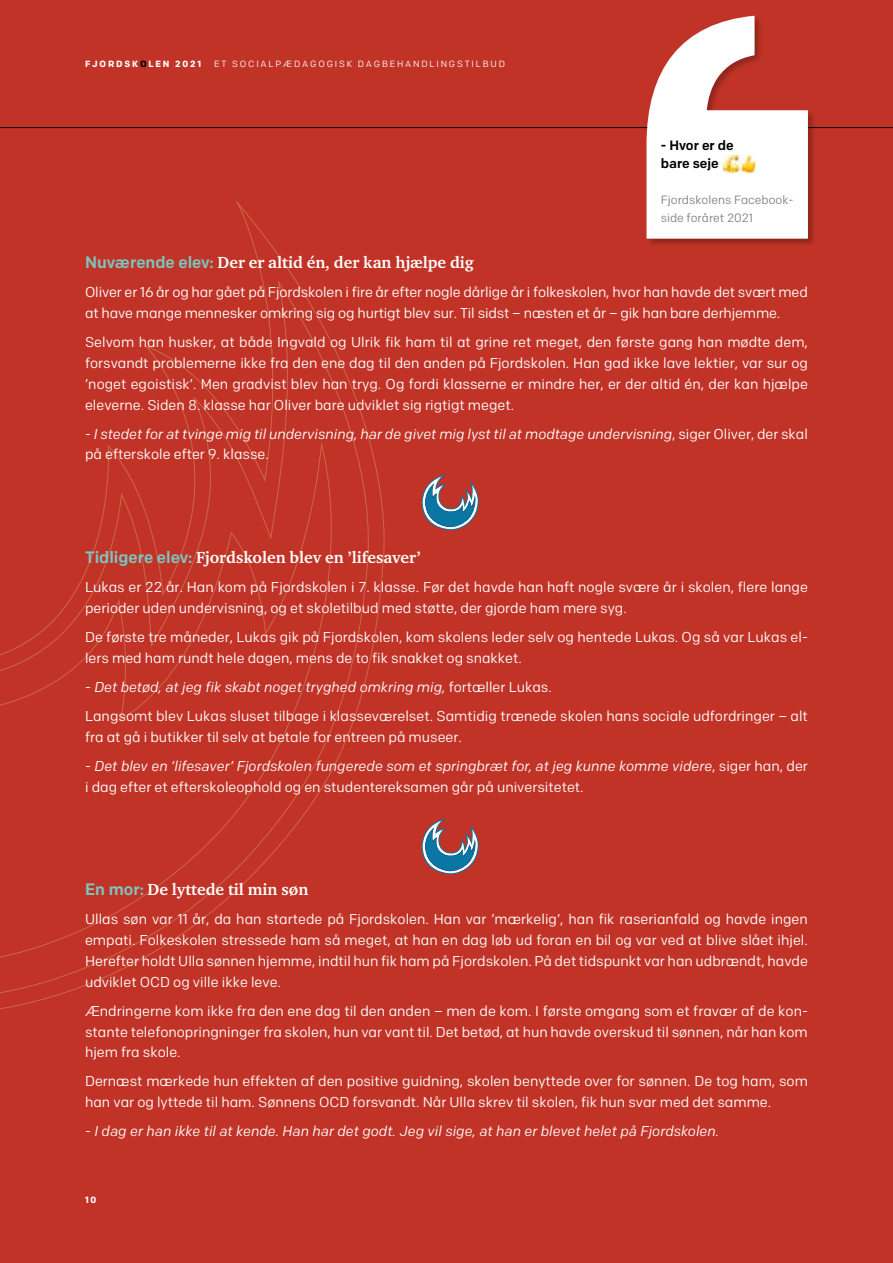
<style>
.page{position:relative;width:893px;height:1263px;background:#c13327}
.page>*{position:absolute;margin:0;border:0;box-sizing:border-box;transform-origin:0 0}
.t1{font:700 16.5px "Charter";color:#fff}
.t2{font:14.25px/20.7px "Colfax";color:#fff}
.t3{font:italic 14.25px/20.7px "Colfax";color:#fff}
.t4{font:500 13.5px/18px "Colfax";color:#000}
.t5{font:12px/18px "Colfax";color:#808285}
.t6{font:9px "Colfax";letter-spacing:.2em;color:#fff}
.t7{font:700 9px "Colfax";letter-spacing:.2em;color:#fff}
.s1{color:#000}
.s2{font-family:"Colfax";font-weight:500;color:#7cc5c0}
.s3{font-style:normal}
.s4{font-style:italic}
</style>
<div class="page">
<hr style="left:0;top:127px;width:893px;height:1px;background:#000">
<svg style="left:422px;top:474px;width:57px;height:57px"></svg>
<svg style="left:422px;top:818px;width:57px;height:57px"></svg>
<div style="left:646px;top:15px;width:171px;height:232px;background:#000;opacity:.25"></div>
<svg style="left:646px;top:16px;width:162px;height:223px"></svg>
<img style="left:723px;top:154px;width:32px;height:19px">
<svg style="left:0;top:127px;width:407px;height:883px"></svg>
<svg style="left:0;top:251px;width:353px;height:723px"></svg>
<p class="t7" style="left:85px;top:59px;width:118px">FJORDSK<span class="s1">O</span>LEN 2021</p>
<p class="t6" style="left:214px;top:59px;width:291px">Et so cialpæd ago gisk d agbe hand lin gstilbud</p>
<p class="t4" style="left:661px;top:136px;width:74px">- Hvor er de bare seje</p>
<p class="t5" style="left:661px;top:190px;width:134px">Fjordskolens Facebook&shy;side foråret 2021</p>
<p class="t1" style="left:85px;top:252px;width:390px"><span class="s2">Nuværende elev:</span> Der er altid én, der kan hjælpe dig</p>
<p class="t2" style="left:85px;top:282px;width:724px">Oliver er 16 år og har gået på Fjordskolen i fire år efter nogle dårlige år i folkeskolen, hvor han havde det svært med at have mange mennesker omkring sig og hurtigt blev sur. Til sidst – næsten et år – gik han bare derhjemme.</p>
<p class="t2" style="left:85px;top:332px;width:724px;text-align:justify">Selvom han husker, at både I ngvald og U lrik fik ham til at grine ret meget, den første gang han mødte dem, forsvandt problemerne ikke fra den ene dag til den anden på Fjordskolen. Han gad ikke lave lektier, var sur og ’noget egoistisk’. Men gradvist blev han tryg. Og fordi klasserne er mindre her, er der altid én, der kan hjælpe eleverne. Siden 8. klasse har Oliver bare udviklet sig rigtigt meget.</p>
<p class="t3" style="left:85px;top:423px;width:724px">- I stedet for at tvinge mig til undervisning, har de givet mig lyst til at modtage undervisning<span class="s3">, siger Oliver, der skal på efterskole efter 9. klasse.</span></p>
<p class="t1" style="left:85px;top:547px;width:337px"><span class="s2">Tidligere elev:</span> Fjordskolen blev en ’lifesaver’</p>
<p class="t2" style="left:85px;top:577px;width:724px">Lukas er 22 år. Han kom på Fjordskolen i 7. klasse. Før det havde han haft nogle svære år i skolen, flere lange perioder uden undervisning, og et skoletilbud med støtte, der gjorde ham mere syg.</p>
<p class="t2" style="left:85px;top:627px;width:724px">De første tre måneder, Lukas gik på Fjordskolen, kom skolens leder selv og hentede Lukas. Og så var Lukas el&shy;lers med ham rundt hele dagen, mens de to fik snakket og snakket.</p>
<p class="t2" style="left:85px;top:672px;width:724px;line-height:29.2px"><span class="s4">- Det betød, at jeg fik skabt noget tryghed omkring mig,</span> fortæller Lukas.<br>Langsomt blev Lukas sluset tilbage i klasseværelset. Samtidig trænede skolen hans sociale udfordringer – alt</p>
<p class="t2" style="left:85px;top:726px;width:378px">fra at gå i butikker til selv at betale for entreen på museer.</p>
<p class="t3" style="left:85px;top:756px;width:724px">- Det blev en ’lifesaver’ Fjordskolen fungerede som et springbræt for, at jeg kunne komme videre<span class="s3">, siger han, der i dag efter et efterskoleophold og en studentereksamen går på universitetet.</span></p>
<p class="t1" style="left:85px;top:879px;width:225px"><span class="s2">En mor:</span> De lyttede til min søn</p>
<p class="t2" style="left:85px;top:909px;width:724px;text-align:justify">U llas søn var 11 år, da han startede på Fjordskolen. Han var ’mærkelig’, han fik raserianfald og havde ingen empati. Folkeskolen stressede ham så meget, at han en dag løb ud foran en bil og var ved at blive slået ihjel.<br>Herefter holdt U lla sønnen hjemme, indtil hun fik ham på Fjordskolen. På det tidspunkt var han udbrændt, havde udviklet OCD og ville ikke leve.</p>
<p class="t2" style="left:85px;top:1000px;width:724px;text-align:justify">Ændringerne kom ikke fra den ene dag til den anden – men de kom. I første omgang som et fravær af de kon&shy;stante telefonopringninger fra skolen, hun var vant til. Det betød, at hun havde overskud til sønnen, når han kom hjem fra skole.</p>
<p class="t2" style="left:85px;top:1071px;width:724px">Dernæst mærkede hun effekten af den positive guidning, skolen benyttede over for sønnen. De tog ham, som han var og lyttede til ham. Sønnens OCD forsvandt. Når U lla skrev til skolen, fik hun svar med det samme.</p>
<p class="t3" style="left:85px;top:1121px;width:636px">- I dag er han ikke til at kende. Han har det godt. Jeg vil sige, at han er blevet helet på Fjordskolen.</p>
<p class="t7" style="left:85px;top:1194px;width:13px">10</p>
</div>
